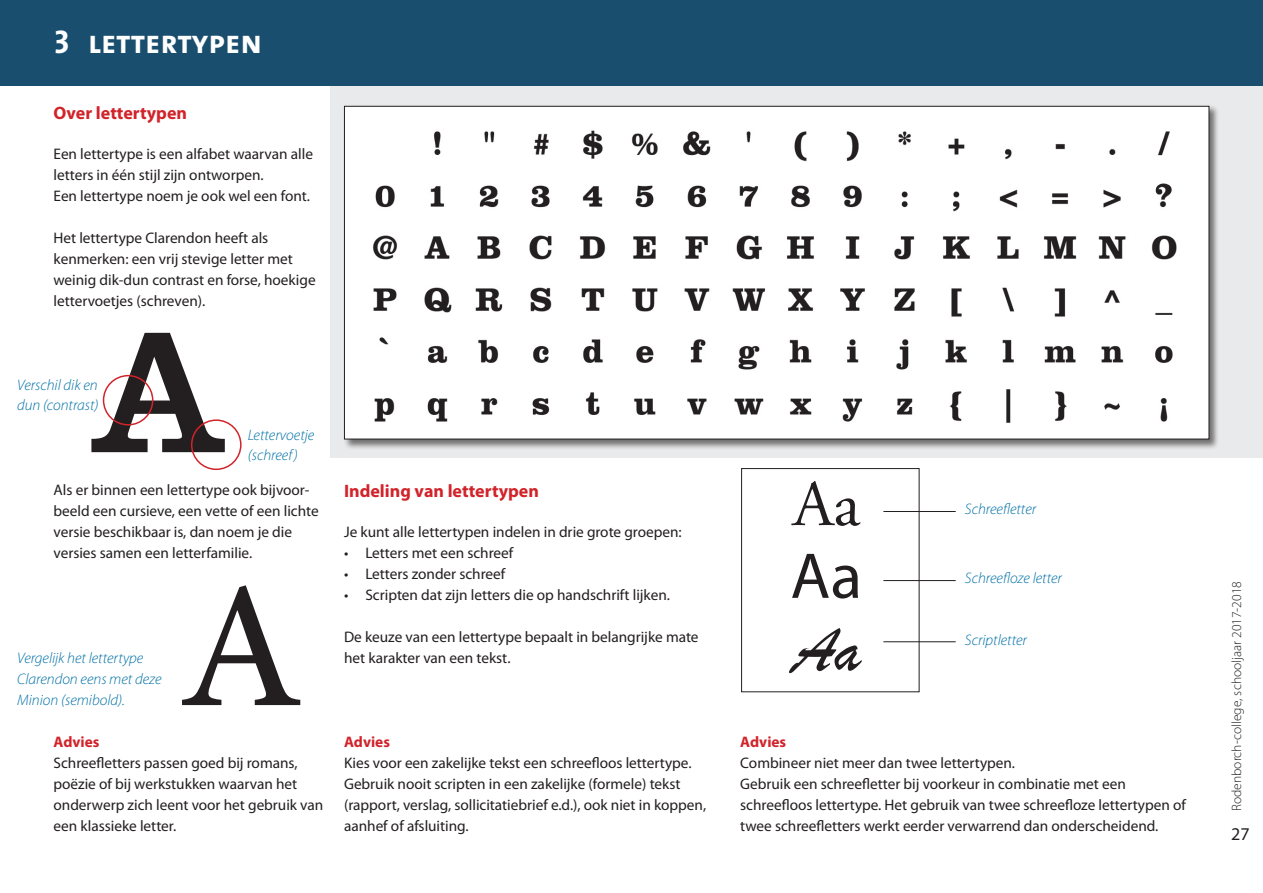
<style>
.page{position:relative;width:1263px;height:893px;background:#fff}
.page>*{position:absolute;margin:0;border:0;box-sizing:border-box;transform-origin:0 0}
.Broodtekst_1{font:500 180px "Minion Pro";color:#231f20}
.t1{font:65.25px "Myriad Pro";color:#231f20}
.t2{font:65.25px "Adobe Garamond Pro";color:#231f20}
.t3{font:65.25px "Brush Script";color:#231f20}
.t4{font:33px "The Sans Bold Caps";color:#fff}
.t5{font:700 18px "Myriad Pro";color:#d1232a}
.t6{font:18px "Myriad Pro";color:#231f20}
.Broodtekst_1-2{font:15.3px/21px "Myriad Pro";color:#231f20}
.Bijschriften{font:italic 300 15.3px/20.2px "Myriad Pro";color:#0071a7}
.t7{font:700 15.3px "Myriad Pro";color:#d1232a}
.t8{font:300 13.5px "Myriad Pro";color:#231f20}
</style>
<div class="page">
<div style="left:331px;top:77px;width:932px;height:381px;background:#e9eaeb"></div>
<div style="left:741px;top:468px;width:178px;height:224px;border:1px solid #231f20"></div>
<hr style="left:883px;top:511px;width:73px;height:1px;background:#231f20">
<hr style="left:883px;top:580px;width:73px;height:1px;background:#231f20">
<hr style="left:883px;top:641px;width:73px;height:1px;background:#231f20">
<div style="left:0;top:0;width:1263px;height:85px;background:#1a4e6e"></div>
<div style="left:343px;top:105px;width:876px;height:345px;background:#231f20;opacity:.6"></div>
<div style="left:344px;top:106px;width:865px;height:333px;background:#fff"></div>
<img style="left:373px;top:130px;width:804px;height:293px">
<svg style="left:91px;top:333px;width:134px;height:119px"></svg>
<div style="left:103px;top:375px;width:50px;height:51px;border:2px solid #d1232a;border-radius:50%"></div>
<div style="left:191px;top:419px;width:51px;height:51px;border:2px solid #d1232a;border-radius:50%"></div>
<p class="t4" style="left:54px;top:14px;width:210px">3 lettertypen</p>
<p class="t5" style="left:54px;top:103px;width:135px">Over lettertypen</p>
<p class="Broodtekst_1-2" style="left:54px;top:144px;width:261px">Een lettertype is een alfabet waarvan alle letters in één stijl zijn ontworpen.</p>
<p class="Broodtekst_1-2" style="left:54px;top:186px;width:258px">Een lettertype noem je ook wel een font.</p>
<p class="Broodtekst_1-2" style="left:54px;top:228px;width:216px">Het lettertype Clarendon heeft als</p>
<p class="Broodtekst_1-2" style="left:54px;top:249px;width:264px">kenmerken: een vrij stevige letter met weinig dik-dun contrast en forse, hoekige lettervoetjes (schreven).</p>
<p class="Bijschriften" style="left:17px;top:375px;width:83px">Verschil dik en dun (contrast)</p>
<p class="Bijschriften" style="left:248px;top:425px;width:68px">Lettervoetje (schreef)</p>
<p class="t2" style="left:793px;top:465px;width:68px">Aa</p>
<p class="t5" style="left:344px;top:480px;width:196px">Indeling van lettertypen</p>
<p class="Broodtekst_1-2" style="left:344px;top:522px;width:339px">Je kunt alle lettertypen indelen in drie grote groepen:</p>
<p class="Broodtekst_1-2" style="left:344px;top:543px;width:171px">• Letters met een schreef</p>
<p class="Broodtekst_1-2" style="left:344px;top:564px;width:163px">• Letters zonder schreef</p>
<p class="Broodtekst_1-2" style="left:344px;top:585px;width:327px">• Scripten dat zijn letters die op handschrift lijken.</p>
<p class="Broodtekst_1-2" style="left:344px;top:627px;width:356px">De keuze van een lettertype bepaalt in belangrijke mate het karakter van een tekst.</p>
<p class="Broodtekst_1-2" style="left:54px;top:480px;width:267px">Als er binnen een lettertype ook bijvoor&shy;beeld een cursieve, een vette of een lichte versie beschikbaar is, dan noem je die versies samen een letterfamilie.</p>
<p class="Bijschriften" style="left:965px;top:499px;width:73px">Schreefletter</p>
<p class="t1" style="left:790px;top:540px;width:73px">Aa</p>
<p class="Bijschriften" style="left:965px;top:568px;width:99px">Schreefloze letter</p>
<p class="Broodtekst_1" style="left:179px;top:540px;width:126px">A</p>
<p class="t8" style="left:1229px;top:811px;width:232px;rotate:-90deg">Rodenborch-college, schooljaar 2017-2018</p>
<p class="t3" style="left:793px;top:610px;width:69px">Aa</p>
<p class="Bijschriften" style="left:965px;top:630px;width:64px">Scriptletter</p>
<p class="Bijschriften" style="left:17px;top:648px;width:146px;line-height:21px">Vergelijk het lettertype<br>Clarendon eens met deze<br>Minion (semibold).</p>
<p class="t7" style="left:54px;top:733px;width:47px">Advies</p>
<p class="Broodtekst_1-2" style="left:54px;top:753px;width:271px">Schreefletters passen goed bij romans, poëzie of bij werkstukken waarvan het onderwerp zich leent voor het gebruik van een klassieke letter.</p>
<p class="t7" style="left:344px;top:733px;width:47px">Advies</p>
<p class="Broodtekst_1-2" style="left:344px;top:753px;width:349px">Kies voor een zakelijke tekst een schreefloos lettertype.</p>
<p class="Broodtekst_1-2" style="left:344px;top:774px;width:364px">Gebruik nooit scripten in een zakelijke (formele) tekst (rapport, verslag, sollicitatiebrief e.d.), ook niet in koppen, aanhef of afsluiting.</p>
<p class="t7" style="left:740px;top:733px;width:47px">Advies</p>
<p class="Broodtekst_1-2" style="left:740px;top:753px;width:276px">Combineer niet meer dan twee lettertypen.</p>
<p class="Broodtekst_1-2" style="left:740px;top:774px;width:447px">Gebruik een schreefletter bij voorkeur in combinatie met een schreefloos lettertype. Het gebruik van twee schreefloze lettertypen of twee schreefletters werkt eerder verwarrend dan onderscheidend.</p>
<p class="t6" style="left:1231px;top:824px;width:20px">27</p>
</div>
